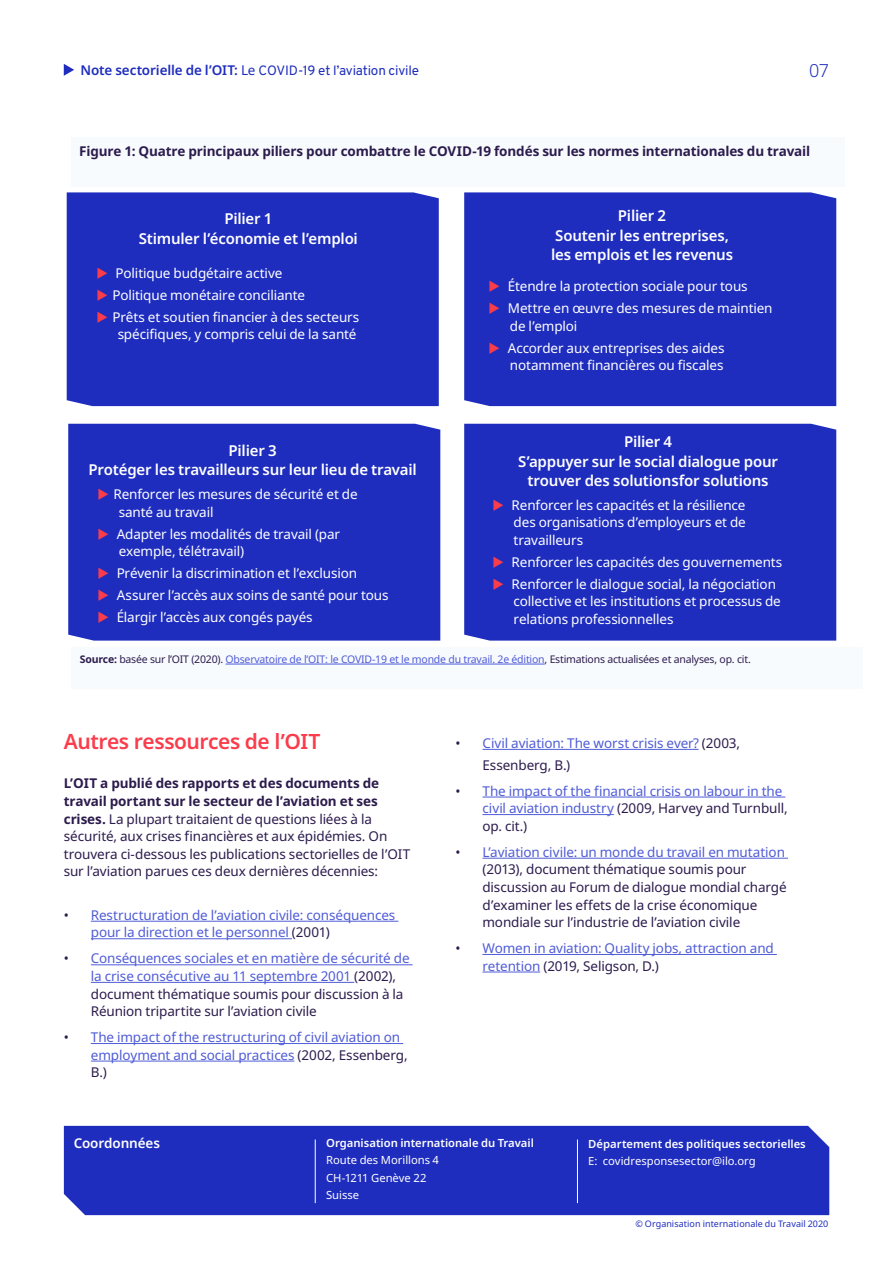
<style>
.page{position:relative;width:893px;height:1263px;background:#fff}
.page>*{position:absolute;margin:0;border:0;box-sizing:border-box;transform-origin:0 0}
.Briefing_A4_-_Sub_he{font:600 21px "Noto Sans";letter-spacing:-.025em;color:#fa3c4b}
.t1{font:300 18px "Noto Sans";color:#1e2dbe}
.Briefing_A4_-_Crossh{font:600 15px/19.5px "Noto Sans";letter-spacing:-.015em;color:#fff;text-align:center}
.t2{font:13.5px/17.5px "Noto Sans";letter-spacing:-.01em;color:#fff}
.Briefing_A4_-_Body{font:13.5px/17.5px "Noto Sans";letter-spacing:-.01em;color:#2c1b4d}
.t3{font:13.5px/17.5px "Noto Sans";letter-spacing:-.01em;color:#4f5cd6}
.Briefing_A4_-_Body-2{font:700 13.5px "Noto Sans";letter-spacing:-.01em;color:#2c1b4d}
.Briefing_A4_-_Subhea{font:13.5px "Overpass";letter-spacing:-.015em;color:#1e2dbe}
.Briefing_A4_-_Body-3{font:600 13.5px "Noto Sans";letter-spacing:-.01em;color:#fff}
.Briefing_A4_-_contac{font:600 11.25px/17.5px "Noto Sans";color:#fff}
.Briefing_A4_-_contac-2{font:11.25px/17.5px "Noto Sans";color:#fff}
.Briefing_A4-_footnot{font:10.5px "Noto Sans";letter-spacing:-.02em;color:#2c1b4d}
.Briefing_A4_-_contac-3{font:9px "Noto Sans";letter-spacing:.005em;color:#1e2dbe}
.s1{font-family:"Noto Sans";font-weight:600}
.s2{font-family:"Noto Sans"}
.s3{font-weight:700}
.s4{color:#4f5cd6}
.s5{color:#2c1b4d}
.s6{font-weight:400}
</style>
<div class="page">
<svg style="left:64px;top:64px;width:10px;height:12px"></svg>
<hr style="left:91px;top:921px;width:307px;height:1px;background:#4f5cd6">
<hr style="left:91px;top:938px;width:201px;height:1px;background:#4f5cd6">
<hr style="left:91px;top:964px;width:322px;height:1px;background:#4f5cd6">
<hr style="left:91px;top:982px;width:263px;height:1px;background:#4f5cd6">
<hr style="left:91px;top:1043px;width:312px;height:1px;background:#4f5cd6">
<hr style="left:91px;top:1061px;width:203px;height:1px;background:#4f5cd6">
<hr style="left:482px;top:749px;width:217px;height:1px;background:#4f5cd6">
<hr style="left:482px;top:797px;width:303px;height:1px;background:#4f5cd6">
<hr style="left:482px;top:814px;width:132px;height:1px;background:#4f5cd6">
<hr style="left:482px;top:858px;width:306px;height:1px;background:#4f5cd6">
<hr style="left:482px;top:954px;width:295px;height:1px;background:#4f5cd6">
<hr style="left:482px;top:972px;width:58px;height:1px;background:#4f5cd6">
<div style="left:64px;top:1126px;width:765px;height:89px;background:#1e2dbe"></div>
<hr style="left:577px;top:1139px;width:1px;height:64px;background:#fff">
<hr style="left:315px;top:1139px;width:1px;height:64px;background:#fff">
<div style="left:71px;top:138px;width:774px;height:49px;background:#f8fbfe"></div>
<div style="left:67px;top:192px;width:372px;height:214px;background:#1e2dbe"></div>
<div style="left:464px;top:192px;width:372px;height:214px;background:#1e2dbe"></div>
<div style="left:68px;top:424px;width:372px;height:217px;background:#1e2dbe"></div>
<div style="left:464px;top:424px;width:372px;height:217px;background:#1e2dbe"></div>
<div style="left:71px;top:647px;width:791px;height:42px;background:#f8fbfe"></div>
<hr style="left:226px;top:664px;width:319px;height:1px;background:#4f5cd6">
<svg style="left:98px;top:268px;width:9px;height:11px"></svg>
<svg style="left:98px;top:289px;width:9px;height:12px"></svg>
<svg style="left:98px;top:311px;width:9px;height:12px"></svg>
<svg style="left:490px;top:281px;width:9px;height:11px"></svg>
<svg style="left:490px;top:303px;width:9px;height:11px"></svg>
<svg style="left:490px;top:342px;width:9px;height:11px"></svg>
<svg style="left:99px;top:488px;width:9px;height:12px"></svg>
<svg style="left:99px;top:528px;width:9px;height:11px"></svg>
<svg style="left:99px;top:567px;width:9px;height:12px"></svg>
<svg style="left:99px;top:589px;width:9px;height:11px"></svg>
<svg style="left:99px;top:611px;width:9px;height:11px"></svg>
<svg style="left:493px;top:499px;width:10px;height:12px"></svg>
<svg style="left:493px;top:556px;width:10px;height:11px"></svg>
<svg style="left:493px;top:578px;width:10px;height:11px"></svg>
<p class="Briefing_A4_-_Subhea" style="left:80px;top:60px;width:340px"><span class="s1">Note sectorielle de l’OIT:</span> <span class="s2">Le</span> COVID-19 et l’aviation civile</p>
<h2 class="t1" style="left:809px;top:57px;width:22px">07</h2>
<p class="Briefing_A4_-_Body-2" style="left:79px;top:141px;width:732px">Figure 1: Quatre principaux piliers pour combattre le COVID-19 fondés sur les normes internationales du travail</p>
<p class="Briefing_A4_-_Crossh" style="left:139px;top:210px;width:220px">Pilier 1<br>Stimuler l’économie et l’emploi</p>
<p class="Briefing_A4_-_Crossh" style="left:551px;top:206px;width:184px">Pilier 2<br>Soutenir les entreprises, les emplois et les revenus</p>
<p class="t2" style="left:116px;top:265px;width:168px">Politique budgétaire active</p>
<p class="t2" style="left:112px;top:287px;width:194px">Politique monétaire conciliante</p>
<p class="t2" style="left:112px;top:308px;width:248px;text-align:center">Prêts et soutien financier à des secteurs spécifiques, y compris celui de la santé</p>
<p class="t2" style="left:508px;top:278px;width:241px">Étendre la protection sociale pour tous</p>
<p class="t2" style="left:508px;top:300px;width:266px">Mettre en œuvre des mesures de maintien de l’emploi</p>
<p class="t2" style="left:508px;top:339px;width:218px">Accorder aux entreprises des aides notamment financières ou fiscales</p>
<p class="Briefing_A4_-_Crossh" style="left:89px;top:441px;width:330px">Pilier 3<br>Protéger les travailleurs sur leur lieu de travail</p>
<p class="Briefing_A4_-_Crossh" style="left:518px;top:433px;width:261px">Pilier 4<br>S’appuyer sur le social dialogue pour trouver des solutionsfor solutions</p>
<p class="t2" style="left:119px;top:486px;width:241px;text-indent:-5px">Renforcer les mesures de sécurité et de santé au travail</p>
<p class="t2" style="left:117px;top:525px;width:225px">Adapter les modalités de travail (par exemple, télétravail)</p>
<p class="t2" style="left:117px;top:565px;width:242px">Prévenir la discrimination et l’exclusion</p>
<p class="t2" style="left:117px;top:586px;width:273px">Assurer l’accès aux soins de santé pour tous</p>
<p class="t2" style="left:117px;top:608px;width:197px">Élargir l’accès aux congés payés</p>
<p class="t2" style="left:512px;top:496px;width:236px;text-align:justify">Renforcer les capacités et la résilience des organisations d’employeurs et de travailleurs</p>
<p class="t2" style="left:512px;top:553px;width:272px">Renforcer les capacités des gouvernements</p>
<p class="t2" style="left:512px;top:575px;width:271px">Renforcer le dialogue social, la négociation collective et les institutions et processus de relations professionnelles</p>
<p class="Briefing_A4-_footnot" style="left:80px;top:652px;width:672px"><span class="s3">Source:</span> basée sur l’OIT (2020). <span class="s4">Observatoire de l’OIT: le COVID-19 et le monde du travail. 2e édition</span>, Estimations actualisées et analyses, op. cit.</p>
<p class="Briefing_A4_-_Sub_he" style="left:64px;top:727px;width:258px">Autres ressources de l’OIT</p>
<p class="Briefing_A4_-_Body" style="left:64px;top:775px;width:348px"><span class="s3">L’OIT a publié des rapports et des documents de travail portant sur le secteur de l’aviation et ses crises.</span> La plupart traitaient de questions liées à la sécurité, aux crises financières et aux épidémies. On trouvera ci-dessous les publications sectorielles de l’OIT sur l’aviation parues ces deux dernières décennies:</p>
<p class="t3" style="left:91px;top:906px;width:306px;text-indent:-27px"><span class="s5">•</span> Restructuration de l’aviation civile: conséquences pour la direction et le personnel <span class="s5">(2001)</span></p>
<p class="Briefing_A4_-_Body" style="left:91px;top:950px;width:320px;text-indent:-27px">• <span class="s4">Conséquences sociales et en matière de sécurité de la crise consécutive au 11 septembre 2001</span> (2002), document thématique soumis pour discussion à la Réunion tripartite sur l’aviation civile</p>
<p class="t3" style="left:91px;top:1029px;width:318px;text-indent:-27px"><span class="s5">•</span> The impact of the restructuring of civil aviation on employment and social practices <span class="s5">(2002, Essenberg,<br>B.)</span></p>
<p class="t3" style="left:482px;top:733px;width:259px;line-height:21.6px;text-indent:-27px"><span class="s5">•</span> Civil aviation: The worst crisis ever? <span class="s5">(2003,<br>Essenberg, B.)</span></p>
<p class="t3" style="left:482px;top:782px;width:307px;text-indent:-27px"><span class="s5">•</span> The impact of the financial crisis on labour in the civil aviation industry <span class="s5">(2009, Harvey and Turnbull, op. cit.)</span></p>
<p class="Briefing_A4_-_Body" style="left:482px;top:843px;width:304px;text-indent:-27px">• <span class="s4">L’aviation civile: un monde du travail en mutation </span>(2013), document thématique soumis pour discussion au Forum de dialogue mondial chargé d’examiner les effets de la crise économique mondiale sur l’industrie de l’aviation civile</p>
<p class="t3" style="left:482px;top:940px;width:293px;text-indent:-27px"><span class="s5">•</span> Women in aviation: Quality jobs, attraction and retention <span class="s5">(2019, Seligson, D.)</span></p>
<p class="Briefing_A4_-_Body-3" style="left:74px;top:1134px;width:88px">Coordonnées</p>
<p class="Briefing_A4_-_contac" style="left:326px;top:1134px;width:209px">Organisation internationale du Travail<br><span class="s6">Route des Morillons 4</span></p>
<p class="Briefing_A4_-_contac-2" style="left:326px;top:1169px;width:102px">CH-1211 Genève 22<br>Suisse</p>
<p class="Briefing_A4_-_contac" style="left:588px;top:1135px;width:219px">Département des politiques sectorielles<br><span class="s6">E: covidresponsesector@ilo.org</span></p>
<p class="Briefing_A4_-_contac-3" style="left:635px;top:1217px;width:194px">© Organisation internationale du Travail 2020</p>
</div>
